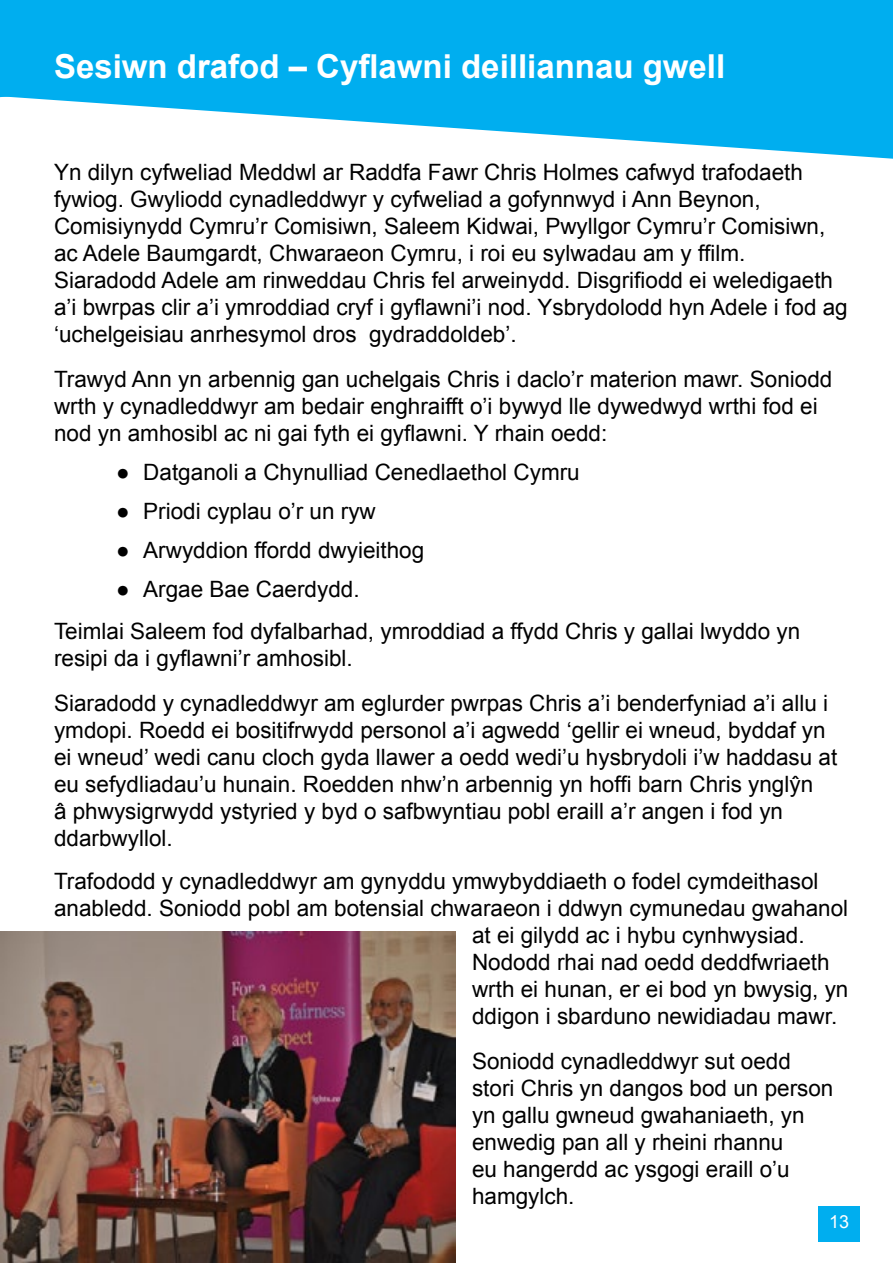
<style>
.page{position:relative;width:893px;height:1263px;background:#fff}
.page>*{position:absolute;margin:0;border:0;box-sizing:border-box;transform-origin:0 0}
.t1{font:700 33px "Arial";color:#fff}
.t2{font:22.5px/27px "Arial";color:#000}
.t3{font:18px "Arial";color:#fff}
</style>
<div class="page">
<svg style="left:0;top:0;width:893px;height:159px;fill:#00aeef"></svg>
<img style="left:0;top:931px;width:455px;height:332px">
<div style="left:818px;top:1207px;width:42px;height:35px;background:#00aeef"></div>
<h1 class="t1" style="left:54px;top:44px;width:673px">Sesiwn drafod – Cyflawni deilliannau gwell</h1>
<p class="t2" style="left:54px;top:159px;width:795px">Yn dilyn cyfweliad Meddwl ar Raddfa Fawr Chris Holmes cafwyd trafodaeth fywiog. Gwyliodd cynadleddwyr y cyfweliad a gofynnwyd i Ann Beynon, Comisiynydd Cymru’r Comisiwn, Saleem Kidwai, Pwyllgor Cymru’r Comisiwn, ac Adele Baumgardt, Chwaraeon Cymru, i roi eu sylwadau am y ffilm.<br>Siaradodd Adele am rinweddau Chris fel arweinydd. Disgrifiodd ei weledigaeth a’i bwrpas clir a’i ymroddiad cryf i gyflawni’i nod. Ysbrydolodd hyn Adele i fod ag ‘uchelgeisiau anrhesymol dros gydraddoldeb’.</p>
<p class="t2" style="left:54px;top:366px;width:780px">Trawyd Ann yn arbennig gan uchelgais Chris i daclo’r materion mawr. Soniodd wrth y cynadleddwyr am bedair enghraifft o’i bywyd lle dywedwyd wrthi fod ei nod yn amhosibl ac ni gai fyth ei gyflawni. Y rhain oedd:</p>
<p class="t2" style="left:116px;top:458px;width:465px">● Datganoli a Chynulliad Cenedlaethol Cymru</p>
<p class="t2" style="left:116px;top:497px;width:261px">● Priodi cyplau o’r un ryw</p>
<p class="t2" style="left:116px;top:536px;width:309px">● Arwyddion ffordd dwyieithog</p>
<p class="t2" style="left:54px;top:568px;width:748px;line-height:42px;text-indent:62px">● Argae Bae Caerdydd.<br>Teimlai Saleem fod dyfalbarhad, ymroddiad a ffydd Chris y gallai lwyddo yn</p>
<p class="t2" style="left:54px;top:635px;width:776px;line-height:45px">resipi da i gyflawni’r amhosibl.<br>Siaradodd y cynadleddwyr am eglurder pwrpas Chris a’i benderfyniad a’i allu i</p>
<p class="t2" style="left:54px;top:716px;width:785px">ymdopi. Roedd ei bositifrwydd personol a’i agwedd ‘gellir ei wneud, byddaf yn ei wneud’ wedi canu cloch gyda llawer a oedd wedi’u hysbrydoli i’w haddasu at eu sefydliadau’u hunain. Roedden nhw’n arbennig yn hoffi barn Chris ynglŷn<br>â phwysigrwydd ystyried y byd o safbwyntiau pobl eraill a’r angen i fod yn ddarbwyllol.</p>
<p class="t2" style="left:54px;top:868px;width:766px">Trafododd y cynadleddwyr am gynyddu ymwybyddiaeth o fodel cymdeithasol</p>
<p class="t2" style="left:54px;top:895px;width:796px">anabledd. Soniodd pobl am botensial chwaraeon i ddwyn cymunedau gwahanol</p>
<p class="t2" style="left:472px;top:922px;width:334px">at ei gilydd ac i hybu cynhwysiad.</p>
<p class="t2" style="left:472px;top:949px;width:359px">Nododd rhai nad oedd deddfwriaeth</p>
<p class="t2" style="left:472px;top:976px;width:378px">wrth ei hunan, er ei bod yn bwysig, yn</p>
<p class="t2" style="left:472px;top:1003px;width:367px">ddigon i sbarduno newidiadau mawr.</p>
<p class="t2" style="left:472px;top:1048px;width:363px">Soniodd cynadleddwyr sut oedd stori Chris yn dangos bod un person yn gallu gwneud gwahaniaeth, yn enwedig pan all y rheini rhannu<br>eu hangerdd ac ysgogi eraill o’u hamgylch.</p>
<p class="t3" style="left:829px;top:1210px;width:22px">13</p>
</div>
